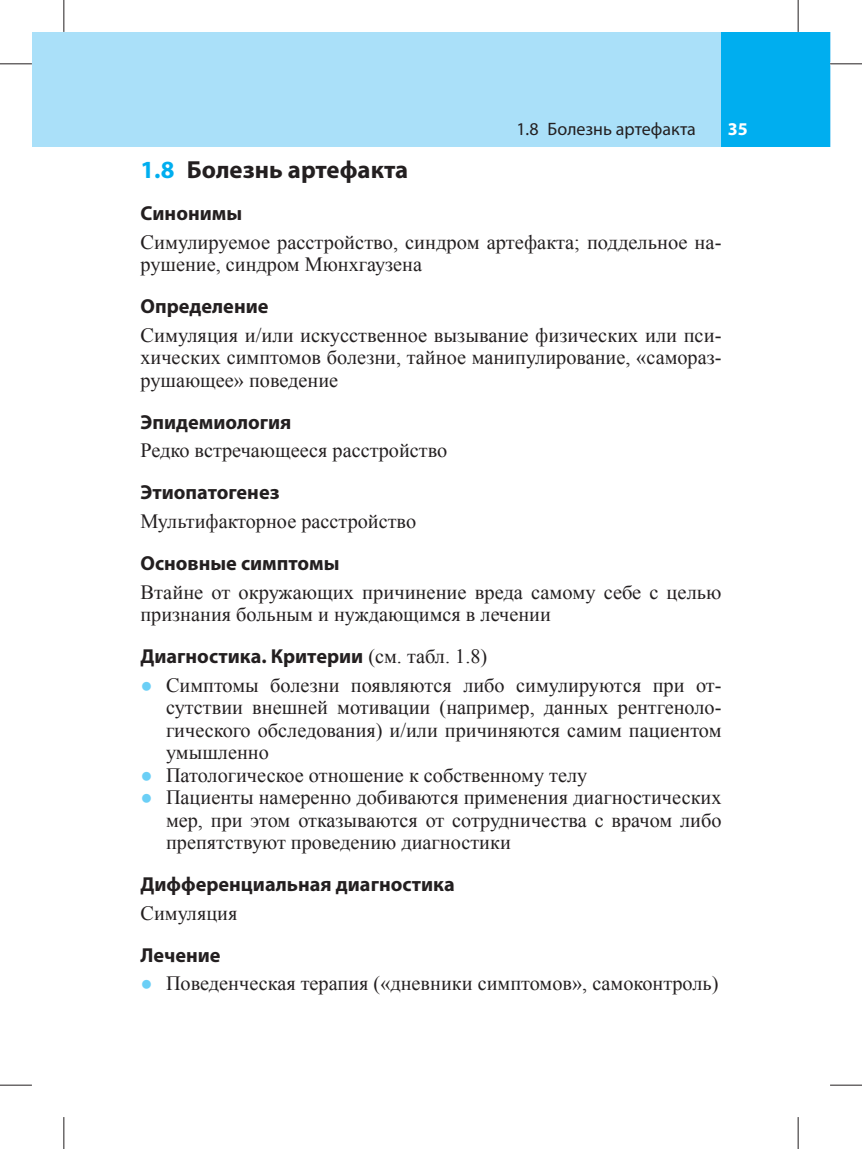
<style>
.page{position:relative;width:862px;height:1149px;background:#fff}
.page>*{position:absolute;margin:0;border:0;box-sizing:border-box;transform-origin:0 0}
.t1{font:700 24.75px "Myriad Pro";color:#231f20}
.t2{font:20.25px/22.5px "Times New Roman";color:#231f20;text-align:justify}
.t3{font:700 20.25px "Myriad Pro";color:#231f20}
.t4{font:18px "Myriad Pro";color:#231f20}
.t5{font:700 18px "Myriad Pro";color:#fff}
.s1{color:#00aeef}
.s2{font-family:"Times New Roman";font-weight:400}
.s3{color:#6bcff6}
</style>
<div class="page">
<div style="left:32px;top:32px;width:797px;height:115px;background:#aae0f9"></div>
<div style="left:721px;top:32px;width:108px;height:115px;background:#00aeef"></div>
<hr style="left:0;top:63px;width:32px;height:1px;background:#231f20">
<hr style="left:829px;top:63px;width:32px;height:1px;background:#231f20">
<hr style="left:0;top:1084px;width:32px;height:1px;background:#231f20">
<hr style="left:829px;top:1084px;width:32px;height:1px;background:#231f20">
<hr style="left:63px;top:0;width:1px;height:32px;background:#231f20">
<hr style="left:63px;top:1116px;width:1px;height:32px;background:#231f20">
<hr style="left:797px;top:0;width:1px;height:32px;background:#231f20">
<hr style="left:797px;top:1116px;width:1px;height:32px;background:#231f20">
<p class="t4" style="left:516px;top:122px;width:181px">1.8 Болезнь артефакта</p>
<p class="t5" style="left:727px;top:122px;width:21px">35</p>
<p class="t1" style="left:140px;top:160px;width:269px"><span class="s1">1.8</span> Болезнь артефакта</p>
<p class="t3" style="left:140px;top:205px;width:103px">Синонимы</p>
<p class="t2" style="left:140px;top:230px;width:582px">Симулируемое расстройство, синдром артефакта; поддельное на&shy;рушение, синдром Мюнхгаузена</p>
<p class="t3" style="left:140px;top:298px;width:129px">Определение</p>
<p class="t2" style="left:140px;top:323px;width:582px">Симуляция и/или искусственное вызывание физических или пси&shy;хических симптомов болезни, тайное манипулирование, «самораз&shy;рушающее» поведение</p>
<p class="t3" style="left:140px;top:414px;width:152px">Эпидемиология</p>
<p class="t2" style="left:140px;top:439px;width:308px">Редко встречающееся расстройство</p>
<p class="t3" style="left:140px;top:484px;width:141px">Этиопатогенез</p>
<p class="t2" style="left:140px;top:509px;width:277px">Мультифакторное расстройство</p>
<p class="t3" style="left:140px;top:555px;width:200px">Основные симптомы</p>
<p class="t2" style="left:140px;top:580px;width:582px">Втайне от окружающих причинение вреда самому себе с целью признания больным и нуждающимся в лечении</p>
<p class="t3" style="left:140px;top:648px;width:348px">Диагностика. Критерии <span class="s2">(см. табл. 1.8)</span></p>
<p class="t2" style="left:166px;top:673px;width:556px;text-indent:-26px"><span class="s3">●</span> Симптомы болезни появляются либо симулируются при от&shy;сутствии внешней мотивации (например, данных рентгеноло&shy;гического обследования) и/или причиняются самим пациентом умышленно</p>
<p class="t2" style="left:140px;top:763px;width:448px"><span class="s3">●</span> Патологическое отношение к собственному телу</p>
<p class="t2" style="left:166px;top:785px;width:556px;text-indent:-26px"><span class="s3">●</span> Пациенты намеренно добиваются применения диагностических мер, при этом отказываются от сотрудничества с врачом либо препятствуют проведению диагностики</p>
<p class="t3" style="left:140px;top:876px;width:316px">Дифференциальная диагностика</p>
<p class="t2" style="left:140px;top:901px;width:98px">Симуляция</p>
<p class="t3" style="left:140px;top:946px;width:82px">Лечение</p>
<p class="t2" style="left:140px;top:972px;width:579px"><span class="s3">●</span> Поведенческая терапия («дневники симптомов», самоконтроль)</p>
</div>
